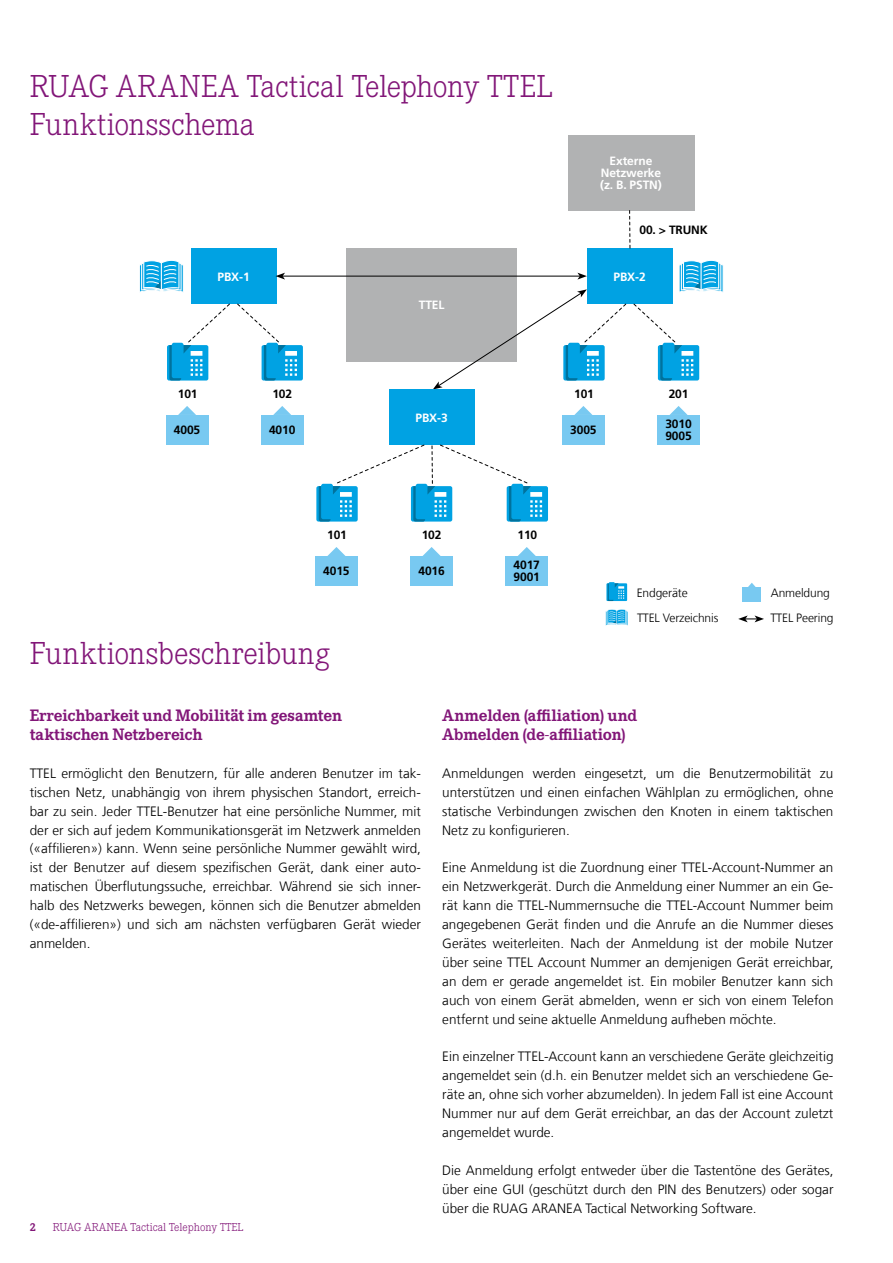
<style>
.page{position:relative;width:893px;height:1263px;background:#fff}
.page>*{position:absolute;margin:0;border:0;box-sizing:border-box;transform-origin:0 0}
.t1{font:300 33px/37.8px "Corporate E Pro";letter-spacing:-.005em;color:#821678}
.t2{font:700 17.25px/18.9px "Corporate E Pro";letter-spacing:-.015em;color:#821678}
.t3{font:300 13.5px/18.9px "Frutiger LT Com";color:#000;text-align:justify}
.t4{font:700 12px/12px "Frutiger LT Com";letter-spacing:-.01em;color:#000}
.t5{font:700 12px/12px "Frutiger LT Com";letter-spacing:-.01em;color:#fff;text-align:center}
.t6{font:300 12px "Frutiger LT Com";letter-spacing:-.01em;color:#000}
.t7{font:300 12px "Corporate E Pro";color:#821678}
.t8{font:700 12px "Corporate E Pro";color:#821678}
</style>
<div class="page">
<svg style="left:139px;top:260px;width:44px;height:32px"></svg>
<svg style="left:679px;top:260px;width:44px;height:32px"></svg>
<div style="left:191px;top:248px;width:85px;height:56px;background:#00a2e3"></div>
<div style="left:568px;top:135px;width:126px;height:76px;background:#b1b2b3"></div>
<div style="left:346px;top:248px;width:171px;height:114px;background:#b1b2b3"></div>
<hr style="left:283px;top:276px;width:297px;height:1px;background:#000">
<svg style="left:276px;top:273px;width:9px;height:7px"></svg>
<svg style="left:577px;top:273px;width:10px;height:7px"></svg>
<div style="left:587px;top:248px;width:85px;height:56px;background:#00a2e3"></div>
<div style="left:389px;top:389px;width:85px;height:56px;background:#00a2e3"></div>
<svg style="left:629px;top:211px;width:1px;height:37px"></svg>
<div style="left:562px;top:415px;width:43px;height:30px;background:#78c9f1"></div>
<svg style="left:574px;top:406px;width:18px;height:9px"></svg>
<div style="left:166px;top:415px;width:42px;height:30px;background:#78c9f1"></div>
<svg style="left:178px;top:406px;width:18px;height:9px"></svg>
<div style="left:315px;top:556px;width:43px;height:30px;background:#78c9f1"></div>
<svg style="left:327px;top:547px;width:18px;height:9px"></svg>
<div style="left:505px;top:556px;width:43px;height:30px;background:#78c9f1"></div>
<svg style="left:518px;top:547px;width:18px;height:9px"></svg>
<div style="left:657px;top:415px;width:43px;height:30px;background:#78c9f1"></div>
<svg style="left:669px;top:406px;width:19px;height:9px"></svg>
<div style="left:261px;top:415px;width:42px;height:30px;background:#78c9f1"></div>
<svg style="left:273px;top:406px;width:18px;height:9px"></svg>
<div style="left:410px;top:556px;width:43px;height:30px;background:#78c9f1"></div>
<svg style="left:423px;top:547px;width:18px;height:9px"></svg>
<svg style="left:605px;top:609px;width:23px;height:17px"></svg>
<svg style="left:606px;top:582px;width:21px;height:19px"></svg>
<div style="left:742px;top:587px;width:19px;height:15px;background:#78c9f1"></div>
<svg style="left:748px;top:583px;width:8px;height:4px"></svg>
<svg style="left:738px;top:615px;width:26px;height:7px"></svg>
<svg style="left:167px;top:303px;width:63px;height:77px"></svg>
<svg style="left:433px;top:289px;width:194px;height:100px"></svg>
<svg style="left:633px;top:303px;width:66px;height:77px"></svg>
<svg style="left:316px;top:444px;width:232px;height:78px"></svg>
<svg style="left:237px;top:303px;width:66px;height:77px"></svg>
<h1 class="t1" style="left:30px;top:66px;width:524px">RUAG ARANEA Tactical Telephony TTEL<br>Funktionsschema</h1>
<p class="t5" style="left:217px;top:270px;width:34px">PBX-1</p>
<p class="t5" style="left:419px;top:299px;width:27px">TTEL</p>
<p class="t5" style="left:600px;top:155px;width:63px">Externe<br>Netzwerke (z. B. PSTN)</p>
<p class="t4" style="left:639px;top:224px;width:70px">00. &gt; TRUNK</p>
<p class="t5" style="left:613px;top:270px;width:34px">PBX-2</p>
<p class="t4" style="left:178px;top:388px;width:21px">101</p>
<p class="t4" style="left:574px;top:388px;width:21px">101</p>
<p class="t4" style="left:272px;top:388px;width:21px">102</p>
<p class="t4" style="left:669px;top:388px;width:21px">201</p>
<p class="t5" style="left:415px;top:411px;width:34px">PBX-3</p>
<p class="t4" style="left:174px;top:424px;width:28px">4005</p>
<p class="t4" style="left:570px;top:424px;width:28px">3005</p>
<p class="t4" style="left:269px;top:424px;width:28px">4010</p>
<p class="t4" style="left:327px;top:529px;width:21px">101</p>
<p class="t4" style="left:517px;top:529px;width:21px">110</p>
<p class="t4" style="left:422px;top:529px;width:21px">102</p>
<p class="t4" style="left:323px;top:565px;width:28px">4015</p>
<p class="t4" style="left:514px;top:559px;width:28px">4017<br>9001</p>
<p class="t4" style="left:418px;top:565px;width:28px">4016</p>
<h1 class="t1" style="left:30px;top:633px;width:302px">Funktionsbeschreibung</h1>
<p class="t4" style="left:665px;top:418px;width:28px">3010<br>9005</p>
<p class="t6" style="left:637px;top:585px;width:53px">Endgeräte</p>
<p class="t6" style="left:771px;top:585px;width:61px">Anmeldung</p>
<p class="t6" style="left:637px;top:610px;width:83px">TTEL Verzeichnis</p>
<p class="t6" style="left:770px;top:610px;width:65px">TTEL Peering</p>
<p class="t2" style="left:30px;top:705px;width:314px">Erreichbarkeit und Mobilität im gesamten taktischen Netzbereich</p>
<p class="t3" style="left:30px;top:763px;width:393px">TTEL ermöglicht den Benutzern, für alle anderen Benutzer im tak&shy;tischen Netz, unabhängig von ihrem physischen Standort, erreich&shy;bar zu sein. Jeder TTEL-Benutzer hat eine persönliche Nummer, mit der er sich auf jedem Kommunikationsgerät im Netzwerk anmelden («affilieren») kann. Wenn seine persönliche Nummer gewählt wird, ist der Benutzer auf diesem spezifischen Gerät, dank einer auto&shy;matischen Überflutungssuche, erreichbar. Während sie sich inner&shy;halb des Netzwerks bewegen, können sich die Benutzer abmelden («de-affilieren») und sich am nächsten verfügbaren Gerät wieder anmelden.</p>
<p class="t8" style="left:30px;top:1219px;width:8px">2</p>
<p class="t7" style="left:53px;top:1219px;width:192px">RUAG ARANEA Tactical Telephony TTEL</p>
<p class="t2" style="left:442px;top:705px;width:197px">Anmelden (affiliation) und<br>Abmelden (de-affiliation)</p>
<p class="t3" style="left:442px;top:763px;width:393px">Anmeldungen werden eingesetzt, um die Benutzermobilität zu unterstützen und einen einfachen Wählplan zu ermöglichen, ohne statische Verbindungen zwischen den Knoten in einem taktischen Netz zu konfigurieren.</p>
<p class="t3" style="left:442px;top:858px;width:393px">Eine Anmeldung ist die Zuordnung einer TTEL-Account-Nummer an ein Netzwerkgerät. Durch die Anmeldung einer Nummer an ein Ge&shy;rät kann die TTEL-Nummernsuche die TTEL-Account Nummer beim angegebenen Gerät finden und die Anrufe an die Nummer dieses Gerätes weiterleiten. Nach der Anmeldung ist der mobile Nutzer über seine TTEL Account Nummer an demjenigen Gerät erreichbar, an dem er gerade angemeldet ist. Ein mobiler Benutzer kann sich auch von einem Gerät abmelden, wenn er sich von einem Telefon entfernt und seine aktuelle Anmeldung aufheben möchte.</p>
<p class="t3" style="left:442px;top:1047px;width:393px">Ein einzelner TTEL-Account kann an verschiedene Geräte gleichzeitig angemeldet sein (d.h. ein Benutzer meldet sich an verschiedene Ge&shy;räte an, ohne sich vorher abzumelden). In jedem Fall ist eine Account Nummer nur auf dem Gerät erreichbar, an das der Account zuletzt angemeldet wurde.</p>
<p class="t3" style="left:442px;top:1160px;width:393px">Die Anmeldung erfolgt entweder über die Tastentöne des Gerätes, über eine GUI (geschützt durch den PIN des Benutzers) oder sogar über die RUAG ARANEA Tactical Networking Software.</p>
</div>
